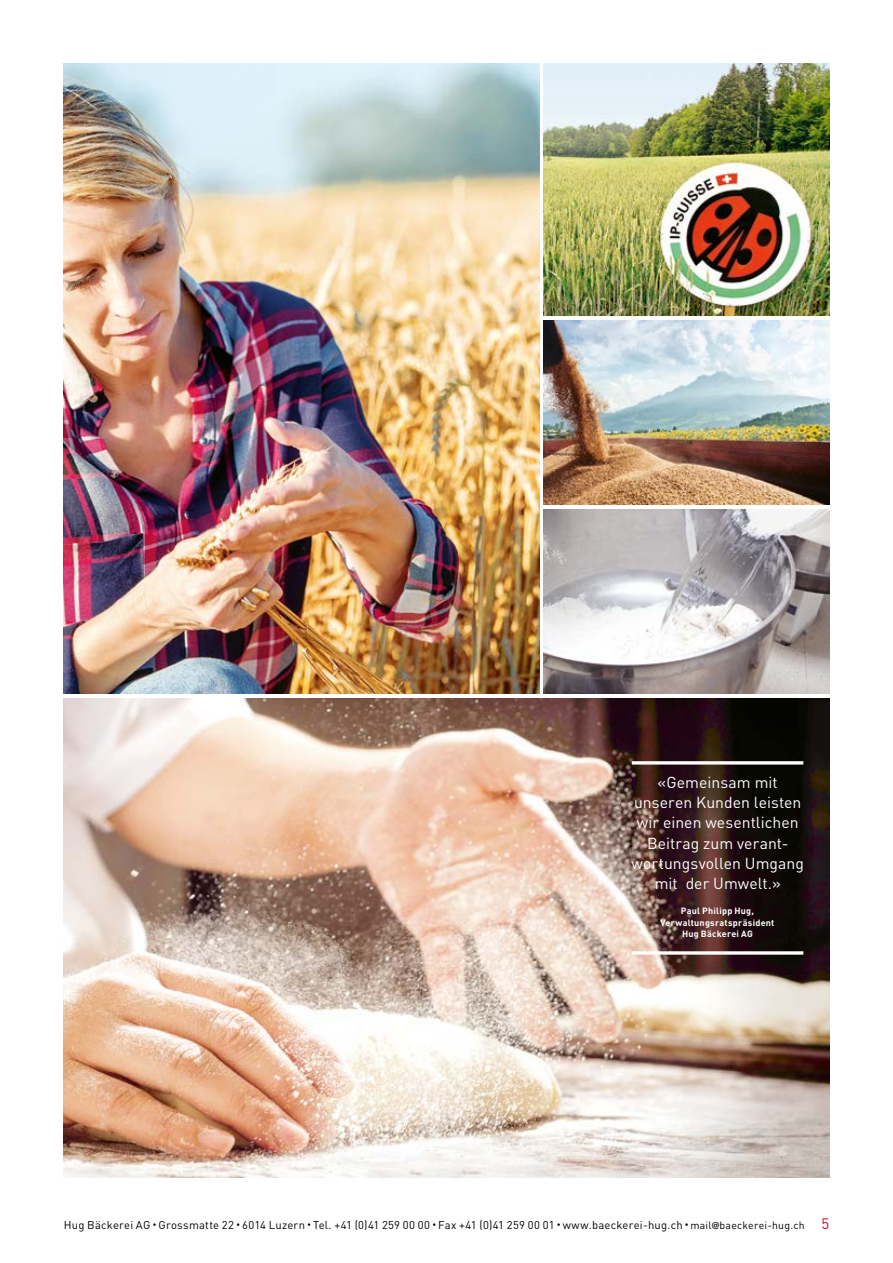
<style>
.page{position:relative;width:893px;height:1263px;background:#fff}
.page>*{position:absolute;margin:0;border:0;box-sizing:border-box;transform-origin:0 0}
.t1{font:15.75px/20.2px "DINOT";letter-spacing:.005em;color:#fff;text-align:center}
.t2{font:11.25px "DINOT";letter-spacing:.02em;color:#000}
.t3{font:700 9px/11.2px "DINOT";letter-spacing:.025em;color:#fff;text-align:center}
.s1{font-size:10.5px}
.s2{font-family:"Corporate S";font-weight:600;font-size:10.5px}
.s3{font-size:15px;color:#e3002a}
</style>
<div class="page">
<img style="left:64px;top:64px;width:475px;height:630px">
<img style="left:543px;top:64px;width:286px;height:252px">
<img style="left:64px;top:698px;width:765px;height:480px">
<hr style="left:632px;top:761px;width:171px;height:3px;background:#fff">
<svg style="left:632px;top:951px;width:171px;height:4px"></svg>
<img style="left:543px;top:509px;width:286px;height:185px">
<img style="left:543px;top:320px;width:286px;height:185px">
<h1 class="t1" style="left:631px;top:771px;width:174px">«Gemeinsam mit unseren Kunden leisten wir einen wesentlichen<br>Beitrag zum verant&shy;wortungsvollen Umgang mit der Umwelt.»</h1>
<p class="t3" style="left:660px;top:905px;width:116px">Paul Philipp Hug,<br>Verwaltungsratspräsident<br>Hug Bäckerei AG</p>
<p class="t2" style="left:64px;top:1217px;width:767px">Hug Bäckerei AG Grossmatte 22 6014 Luzern Tel. +41 (0)41 259 00 00 Fax +41 (0)41 259 00 01 www.baeckerei-hug.ch <span class="s1">mail</span><span class="s2">@</span><span class="s1">baeckerei-hug.ch</span> <span class="s3">5</span></p>
</div>
